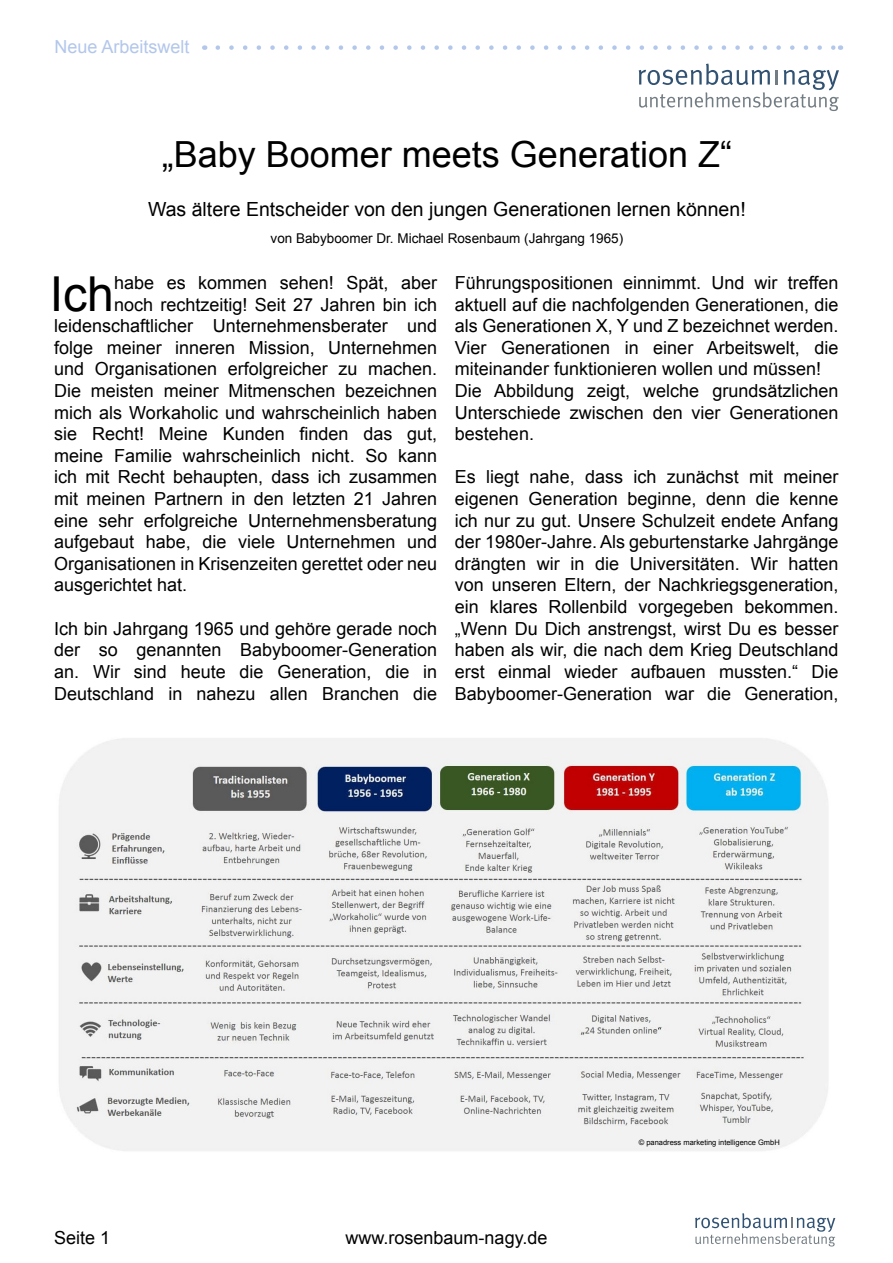
<style>
.page{position:relative;width:893px;height:1263px;background:#fff}
.page>*{position:absolute;margin:0;border:0;box-sizing:border-box;transform-origin:0 0}
.t1{font:48.15px "Arial";color:#000}
.t2{font:36px "Arial";color:#000}
.t3{font:19.5px "Arial";color:#000}
.t4{font:18px/21.6px "Arial";color:#000;text-align:justify}
.t5{font:18px "Arial";color:#b3c7eb}
.t6{font:13.5px "Arial";color:#000}
.t7{font:7.5px "Arial";color:#000}
</style>
<div class="page">
<svg style="left:639px;top:64px;width:200px;height:47px"></svg>
<svg style="left:695px;top:1213px;width:140px;height:33px"></svg>
<svg style="left:218px;top:45px;width:615px;height:5px"></svg>
<img style="left:59px;top:738px;width:769px;height:413px">
<p class="t5" style="left:54px;top:35px;width:137px">Neue Arbeitswelt</p>
<p class="t2" style="left:162px;top:131px;width:572px">„Baby Boomer meets Generation Z“</p>
<p class="t3" style="left:148px;top:196px;width:599px">Was ältere Entscheider von den jungen Generationen lernen können!</p>
<p class="t6" style="left:271px;top:229px;width:354px">von Babyboomer Dr. Michael Rosenbaum (Jahrgang 1965)</p>
<p class="t1" style="left:50px;top:262px;width:66px">Ich</p>
<p class="t4" style="left:114px;top:272px;width:325px">habe es kommen sehen! Spät, aber</p>
<p class="t4" style="left:114px;top:294px;width:325px">noch rechtzeitig! Seit 27 Jahren bin ich</p>
<p class="t4" style="left:54px;top:315px;width:384px">leidenschaftlicher Unternehmensberater und</p>
<p class="t4" style="left:54px;top:337px;width:384px">folge meiner inneren Mission, Unternehmen</p>
<p class="t4" style="left:54px;top:358px;width:384px">und Organisationen erfolgreicher zu machen.</p>
<p class="t4" style="left:54px;top:380px;width:384px">Die meisten meiner Mitmenschen bezeichnen</p>
<p class="t4" style="left:54px;top:402px;width:384px">mich als Workaholic und wahrscheinlich haben</p>
<p class="t4" style="left:54px;top:423px;width:384px">sie Recht! Meine Kunden finden das gut,</p>
<p class="t4" style="left:54px;top:445px;width:384px">meine Familie wahrscheinlich nicht. So kann</p>
<p class="t4" style="left:54px;top:466px;width:384px">ich mit Recht behaupten, dass ich zusammen</p>
<p class="t4" style="left:54px;top:488px;width:384px">mit meinen Partnern in den letzten 21 Jahren</p>
<p class="t4" style="left:54px;top:510px;width:384px">eine sehr erfolgreiche Unternehmensberatung</p>
<p class="t4" style="left:54px;top:531px;width:384px">aufgebaut habe, die viele Unternehmen und</p>
<p class="t4" style="left:54px;top:553px;width:384px">Organisationen in Krisenzeiten gerettet oder neu</p>
<p class="t4" style="left:54px;top:574px;width:135px">ausgerichtet hat.</p>
<p class="t4" style="left:54px;top:618px;width:384px">Ich bin Jahrgang 1965 und gehöre gerade noch der so genannten Babyboomer-Generation an. Wir sind heute die Generation, die in Deutschland in nahezu allen Branchen die</p>
<p class="t4" style="left:455px;top:272px;width:385px">Führungspositionen einnimmt. Und wir treffen aktuell auf die nachfolgenden Generationen, die als Generationen X, Y und Z bezeichnet werden.<br>Vier Generationen in einer Arbeitswelt, die miteinander funktionieren wollen und müssen!</p>
<p class="t4" style="left:455px;top:380px;width:385px">Die Abbildung zeigt, welche grundsätzlichen Unterschiede zwischen den vier Generationen bestehen.</p>
<p class="t4" style="left:455px;top:466px;width:385px">Es liegt nahe, dass ich zunächst mit meiner eigenen Generation beginne, denn die kenne ich nur zu gut. Unsere Schulzeit endete Anfang der 1980er-Jahre. Als geburtenstarke Jahrgänge drängten wir in die Universitäten. Wir hatten von unseren Eltern, der Nachkriegsgeneration, ein klares Rollenbild vorgegeben bekommen. „Wenn Du Dich anstrengst, wirst Du es besser haben als wir, die nach dem Krieg Deutschland erst einmal wieder aufbauen mussten.“ Die Babyboomer-Generation war die Generation,</p>
<p class="t7" style="left:639px;top:1138px;width:142px">© panadress marketing intelligence GmbH</p>
<p class="t4" style="left:54px;top:1227px;width:58px">Seite 1</p>
<p class="t4" style="left:346px;top:1227px;width:203px">www.rosenbaum-nagy.de</p>
</div>
